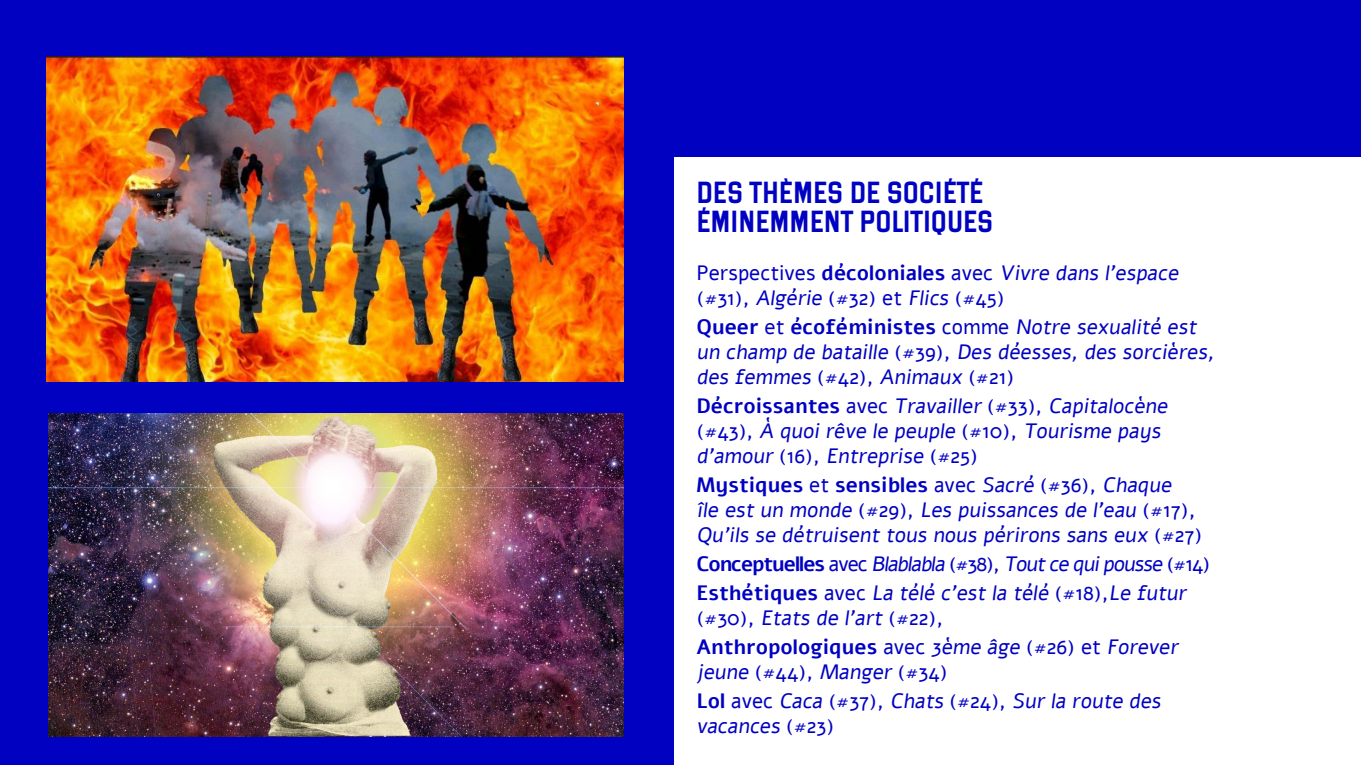
<style>
.page{position:relative;width:1361px;height:765px;background:#fff}
.page>*{position:absolute;margin:0;border:0;box-sizing:border-box;transform-origin:0 0}
.t1{font:26.62px/28.7px "Basalte Fond";color:#0101c2;text-align:right}
.t2{font:20.7px/24.9px "Alef";color:#0101c2}
.t3{font:20.7px/29.1px "Alef";letter-spacing:-.05em;color:#0101c2}
.s1{font-weight:700}
</style>
<div class="page">
<div style="left:0;top:0;width:1360px;height:765px;background:#0101c2"></div>
<img style="left:46px;top:57px;width:578px;height:325px">
<img style="left:48px;top:413px;width:576px;height:324px">
<div style="left:674px;top:157px;width:686px;height:608px;background:#fff"></div>
<p class="t1" style="left:696px;top:179px;width:285px">THÈMES DE SOCIÉTÉ<br>ÉMINEMMENT POLITIQUES</p>
<p class="t1" style="left:696px;top:179px;width:16px">DES</p>
<p class="t2" style="left:696px;top:261px;width:487px">Perspectives <span class="s1">décoloniales</span> avec Vivre dans l’espace (#31), Algérie (#32) et Flics (#45)</p>
<p class="t2" style="left:696px;top:315px;width:523px"><span class="s1">Queer</span> et <span class="s1">écoféministes</span> comme Notre sexualité est un champ de bataille ( # 3 9 ) , Des déesses, des sorcières, des femmes ( # 4 2 ) , Animaux ( # 2 1 )</p>
<p class="t2" style="left:696px;top:394px;width:476px"><span class="s1">Décroissantes</span> avec Travailler (#33), Capitalocène ( # 4 3 ) , À quoi rêve le peuple ( # 1 0 ) , Tourisme pays d’amour ( 1 6 ) , Entreprise ( # 2 5 )</p>
<p class="t2" style="left:696px;top:473px;width:507px"><span class="s1">Mystiques</span> et <span class="s1">sensibles</span> avec Sacré (#36), Chaque île est un monde ( # 2 9 ) , Les puissances de l’eau ( # 1 7 ) ,<br>Qu’ils se détruisent tous nous périrons sans eux ( # 2 7 )</p>
<p class="t3" style="left:696px;top:549px;width:515px"><span class="s1">Conceptuelles</span> avec Blablabla (#38), Toutce quipousse (#14)<br><span class="s1">Esthétiques</span> avec La télé c’est la télé (#18),Le futur</p>
<p class="t2" style="left:696px;top:603px;width:487px;line-height:29.1px">(#30), Etats de l’art (#22),<br><span class="s1">Anthropologiques</span> avec 3ème âge (#26) et Forever</p>
<p class="t2" style="left:696px;top:657px;width:470px;line-height:29.1px">jeune (#44), Manger (#34)<br><span class="s1">L o l</span> a ve c Caca ( # 3 7 ) , Chats ( # 24 ) , Sur la route des</p>
<p class="t2" style="left:696px;top:713px;width:139px">vacances ( # 2 3 )</p>
</div>
